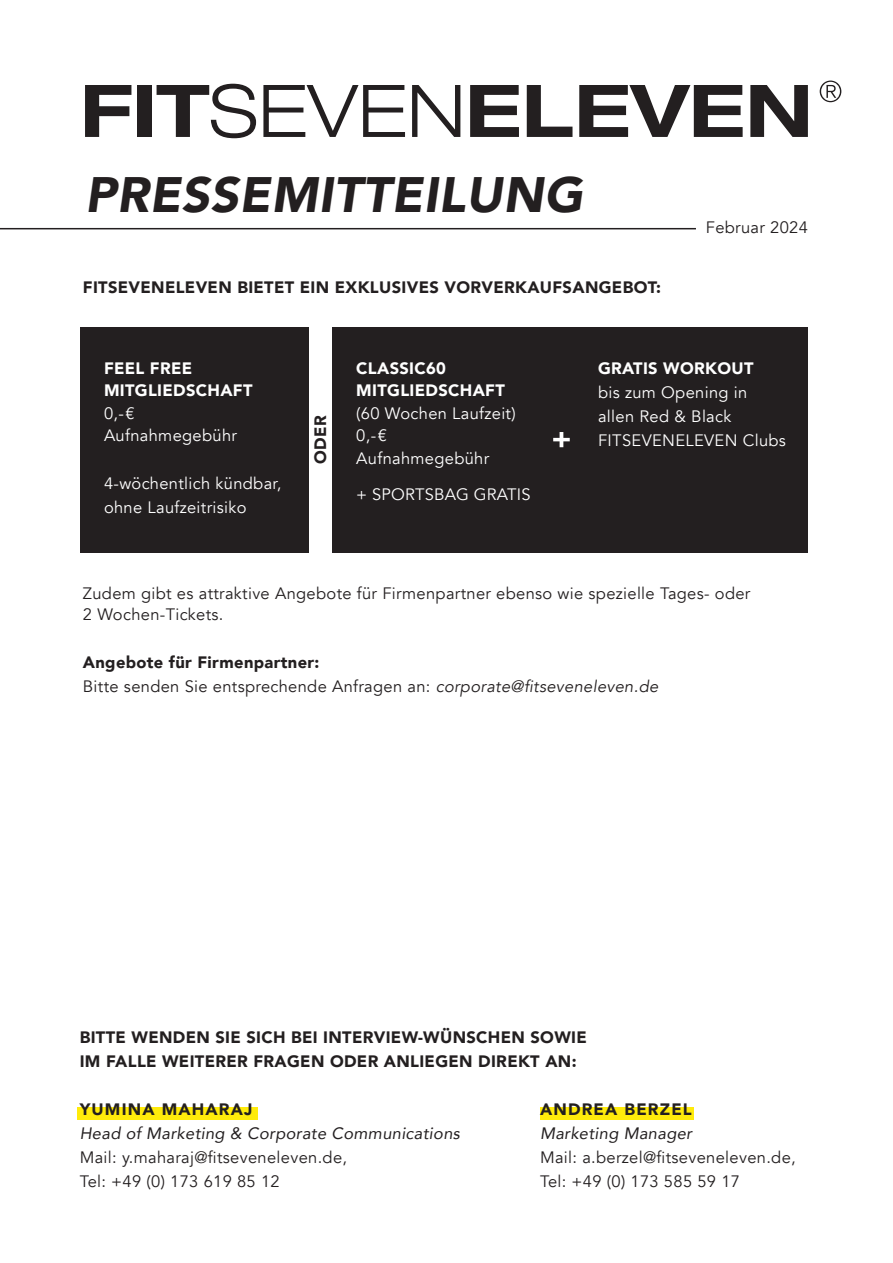
<style>
.page{position:relative;width:893px;height:1263px;background:#fff}
.page>*{position:absolute;margin:0;border:0;box-sizing:border-box;transform-origin:0 0}
.t1{font:italic 900 49.65px "Avenir";letter-spacing:.01em;color:#231f20}
.t2{font:16.5px/24px "Avenir";letter-spacing:.02em;color:#231f20}
.t3{font:16.5px/24px "Avenir";letter-spacing:.02em;color:#fff}
.t4{font:900 16.5px/24px "Avenir";letter-spacing:.02em;color:#231f20}
.t5{font:900 16.5px/22.5px "Avenir";letter-spacing:.02em;color:#fff}
.t6{font:italic 16.5px "Avenir";letter-spacing:.02em;color:#231f20}
.t7{font:900 16.5px "Avenir";letter-spacing:.07em;color:#231f20}
.s1{font-weight:900}
.s2{font-style:italic}
</style>
<div class="page">
<div style="left:332px;top:327px;width:476px;height:225px;background:#231f20"></div>
<svg style="left:553px;top:432px;width:17px;height:15px"></svg>
<div style="left:80px;top:327px;width:229px;height:225px;background:#231f20"></div>
<svg style="left:85px;top:85px;width:46px;height:52px"></svg>
<div style="left:138px;top:85px;width:14px;height:52px;background:#231f20"></div>
<svg style="left:157px;top:84px;width:99px;height:54px"></svg>
<svg style="left:263px;top:85px;width:142px;height:52px"></svg>
<svg style="left:412px;top:85px;width:48px;height:52px"></svg>
<svg style="left:470px;top:85px;width:49px;height:52px"></svg>
<svg style="left:527px;top:85px;width:45px;height:52px"></svg>
<svg style="left:579px;top:85px;width:164px;height:52px"></svg>
<svg style="left:750px;top:85px;width:58px;height:52px"></svg>
<svg style="left:820px;top:81px;width:21px;height:21px"></svg>
<hr style="left:0;top:228px;width:696px;height:1px;background:#231f20">
<div style="left:540px;top:1107px;width:153px;height:12px;background:#ffeb0b"></div>
<div style="left:78px;top:1107px;width:180px;height:12px;background:#ffeb0b"></div>
<h1 class="t1" style="left:85px;top:153px;width:499px">PRESSEMITTEILUNG</h1>
<p class="t4" style="left:83px;top:275px;width:580px">FITSEVENELEVEN BIETET EIN EXKLUSIVES VORVERKAUFSANGEBOT:</p>
<p class="t2" style="left:706px;top:216px;width:104px">Februar 2024</p>
<p class="t5" style="left:104px;top:356px;width:150px">FEEL FREE<br>MITGLIEDSCHAFT</p>
<p class="t3" style="left:104px;top:402px;width:134px;line-height:22.5px">0,-€<br>Aufnahmegebühr</p>
<p class="t3" style="left:104px;top:472px;width:179px">4-wöchentlich kündbar, ohne Laufzeitrisiko</p>
<p class="t4" style="left:308px;top:464px;width:50px;rotate:-90deg">ODER</p>
<p class="t5" style="left:356px;top:356px;width:150px">CLASSIC60<br>MITGLIEDSCHAFT</p>
<p class="t3" style="left:356px;top:402px;width:161px;line-height:22.5px">(60 Wochen Laufzeit)<br>0,-€<br>Aufnahmegebühr</p>
<p class="t3" style="left:356px;top:482px;width:176px">+ SPORTSBAG GRATIS</p>
<p class="t5" style="left:598px;top:356px;width:157px">GRATIS WORKOUT</p>
<p class="t3" style="left:598px;top:380px;width:189px">bis zum Opening in allen Red &amp; Black<br>FITSEVENELEVEN Clubs</p>
<p class="t2" style="left:83px;top:583px;width:669px;line-height:21px">Zudem gibt es attraktive Angebote für Firmenpartner ebenso wie spezielle Tages- oder<br>2 Wochen-Tickets.</p>
<p class="t2" style="left:83px;top:651px;width:577px"><span class="s1">Angebote für Firmenpartner:<br></span>Bitte senden Sie entsprechende Anfragen an: <span class="s2">corporate@fitseveneleven.de</span></p>
<p class="t4" style="left:80px;top:1025px;width:508px">BITTE WENDEN SIE SICH BEI INTERVIEW-WÜNSCHEN SOWIE<br>IM FALLE WEITERER FRAGEN ODER ANLIEGEN DIREKT AN:</p>
<p class="t7" style="left:80px;top:1095px;width:174px">YUMINA MAHARAJ</p>
<p class="t6" style="left:80px;top:1123px;width:382px">Head of Marketing &amp; Corporate Communications</p>
<p class="t2" style="left:80px;top:1146px;width:269px">Mail: y.maharaj@fitseveneleven.de,<br>Tel: +49 (0) 173 619 85 12</p>
<p class="t7" style="left:540px;top:1095px;width:153px">ANDREA BERZEL</p>
<p class="t6" style="left:540px;top:1123px;width:153px">Marketing Manager</p>
<p class="t2" style="left:540px;top:1146px;width:257px">Mail: a.berzel@fitseveneleven.de,<br>Tel: +49 (0) 173 585 59 17</p>
</div>
